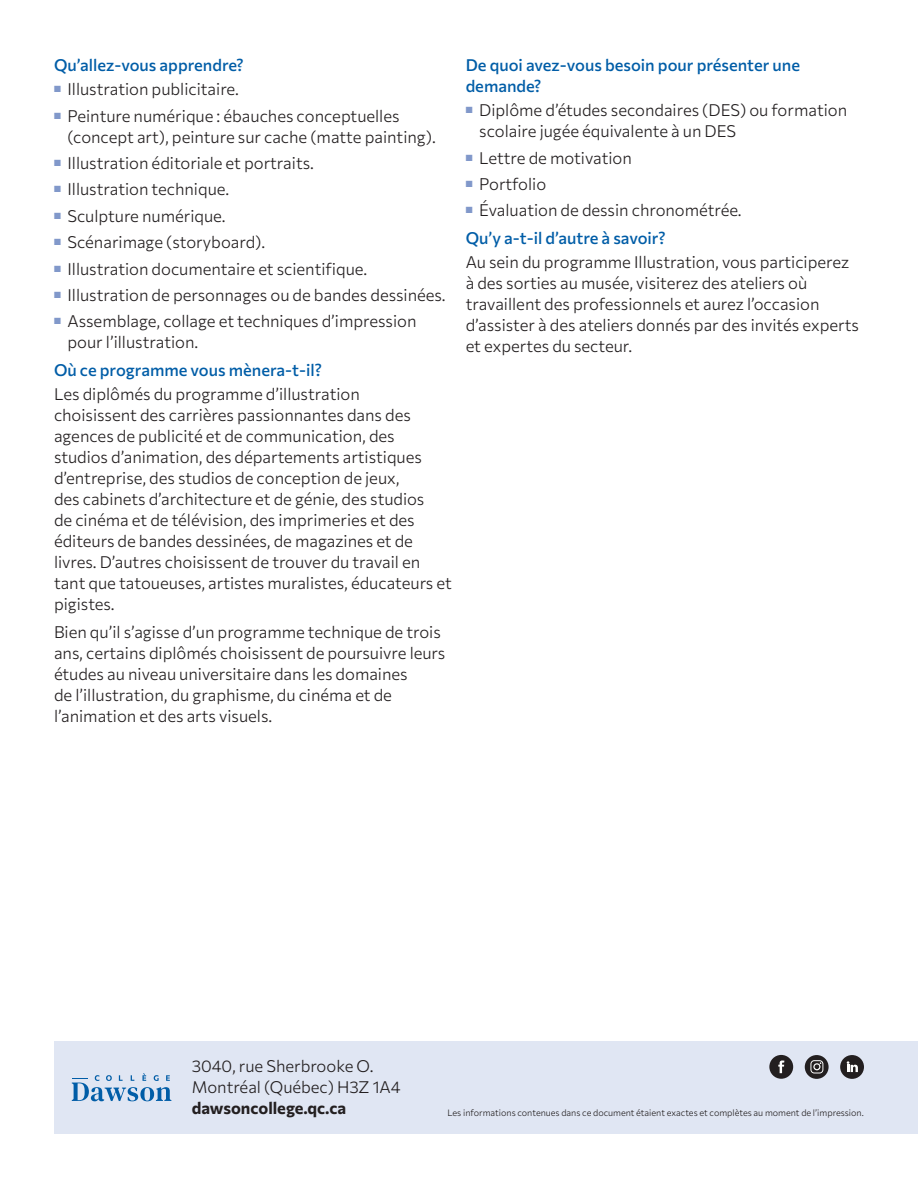
<style>
.page{position:relative;width:918px;height:1188px;background:#fff}
.page>*{position:absolute;margin:0;border:0;box-sizing:border-box;transform-origin:0 0}
.Basic_No_Gap{font:100 16.5px/21px "Commissioner";color:#231f20}
.Heading_3_Top_Gap{font:100 16.5px/21px "Commissioner";color:#015da7}
.Heading_3{font:100 16.5px "Commissioner";color:#015da7}
.Basic_Bold{font:100 16.5px "Commissioner";color:#231f20}
.Footnote{font:100 9px "Commissioner";color:#231f20}
</style>
<div class="page">
<div style="left:54px;top:1041px;width:864px;height:93px;background:#e0e6f3"></div>
<svg style="left:72px;top:1073px;width:99px;height:28px"></svg>
<div style="left:840px;top:1055px;width:24px;height:24px;background:#231f20;border-radius:50%"></div>
<div style="left:805px;top:1055px;width:24px;height:24px;background:#231f20;border-radius:50%"></div>
<div style="left:769px;top:1055px;width:24px;height:24px;background:#231f20;border-radius:50%"></div>
<svg style="left:778px;top:1061px;width:6px;height:12px"></svg>
<svg style="left:847px;top:1061px;width:11px;height:11px"></svg>
<svg style="left:810px;top:1060px;width:13px;height:13px"></svg>
<p class="Heading_3" style="left:54px;top:52px;width:191px">Qu’allez-vous apprendre?</p>
<p class="Basic_No_Gap" style="left:54px;top:78px;width:186px"><sup>■</sup> Illustration publicitaire.</p>
<p class="Basic_No_Gap" style="left:68px;top:104px;width:370px;text-indent:-14px"><sup>■</sup> Peinture numérique : ébauches conceptuelles (concept art), peinture sur cache (matte painting).</p>
<p class="Basic_No_Gap" style="left:54px;top:151px;width:261px"><sup>■</sup> Illustration éditoriale et portraits.</p>
<p class="Basic_No_Gap" style="left:54px;top:178px;width:177px"><sup>■</sup> Illustration technique.</p>
<p class="Basic_No_Gap" style="left:54px;top:204px;width:173px"><sup>■</sup> Sculpture numérique.</p>
<p class="Basic_No_Gap" style="left:54px;top:231px;width:213px"><sup>■</sup> Scénarimage (storyboard).</p>
<p class="Basic_No_Gap" style="left:54px;top:257px;width:315px"><sup>■</sup> Illustration documentaire et scientifique.</p>
<p class="Basic_No_Gap" style="left:54px;top:283px;width:393px"><sup>■</sup> Illustration de personnages ou de bandes dessinées.</p>
<p class="Basic_No_Gap" style="left:68px;top:310px;width:350px;text-indent:-14px"><sup>■</sup> Assemblage, collage et techniques d’impression pour l’illustration.</p>
<p class="Heading_3_Top_Gap" style="left:54px;top:358px;width:269px">Où ce programme vous mènera-t-il?</p>
<p class="Basic_No_Gap" style="left:54px;top:383px;width:399px">Les diplômés du programme d’illustration<br>choisissent des carrières passionnantes dans des agences de publicité et de communication, des studios d’animation, des départements artistiques d’entreprise, des studios de conception de jeux,<br>des cabinets d’architecture et de génie, des studios<br>de cinéma et de télévision, des imprimeries et des éditeurs de bandes dessinées, de magazines et de livres. D’autres choisissent de trouver du travail en tant que tatoueuses, artistes muralistes, éducateurs et pigistes.</p>
<p class="Basic_No_Gap" style="left:54px;top:620px;width:393px">Bien qu’il s’agisse d’un programme technique de trois ans, certains diplômés choisissent de poursuivre leurs études au niveau universitaire dans les domaines<br>de l’illustration, du graphisme, du cinéma et de l’animation et des arts visuels.</p>
<p class="Heading_3_Top_Gap" style="left:466px;top:53px;width:336px">De quoi avez-vous besoin pour présenter une demande?</p>
<p class="Basic_No_Gap" style="left:479px;top:99px;width:369px;text-indent:-14px"><sup>■</sup> Diplôme d’études secondaires (DES) ou formation scolaire jugée équivalente à un DES</p>
<p class="Basic_No_Gap" style="left:466px;top:146px;width:168px"><sup>■</sup> Lettre de motivation</p>
<p class="Basic_No_Gap" style="left:466px;top:172px;width:82px"><sup>■</sup> Portfolio</p>
<p class="Basic_No_Gap" style="left:466px;top:199px;width:277px"><sup>■</sup> Évaluation de dessin chronométrée.</p>
<p class="Heading_3_Top_Gap" style="left:466px;top:226px;width:201px">Qu’y a-t-il d’autre à savoir?</p>
<p class="Basic_No_Gap" style="left:466px;top:251px;width:395px">Au sein du programme Illustration, vous participerez à des sorties au musée, visiterez des ateliers où travaillent des professionnels et aurez l’occasion d’assister à des ateliers donnés par des invités experts et expertes du secteur.</p>
<p class="Basic_No_Gap" style="left:192px;top:1054px;width:183px">3040, rue Sherbrooke O.</p>
<p class="Basic_No_Gap" style="left:192px;top:1075px;width:211px">Montréal (Québec) H3Z 1A4</p>
<p class="Basic_Bold" style="left:192px;top:1095px;width:156px">dawsoncollege.qc.ca</p>
<p class="Footnote" style="left:447px;top:1105px;width:418px">Les informations contenues dans ce document étaient exactes et complètes au moment de l’impression.</p>
</div>
